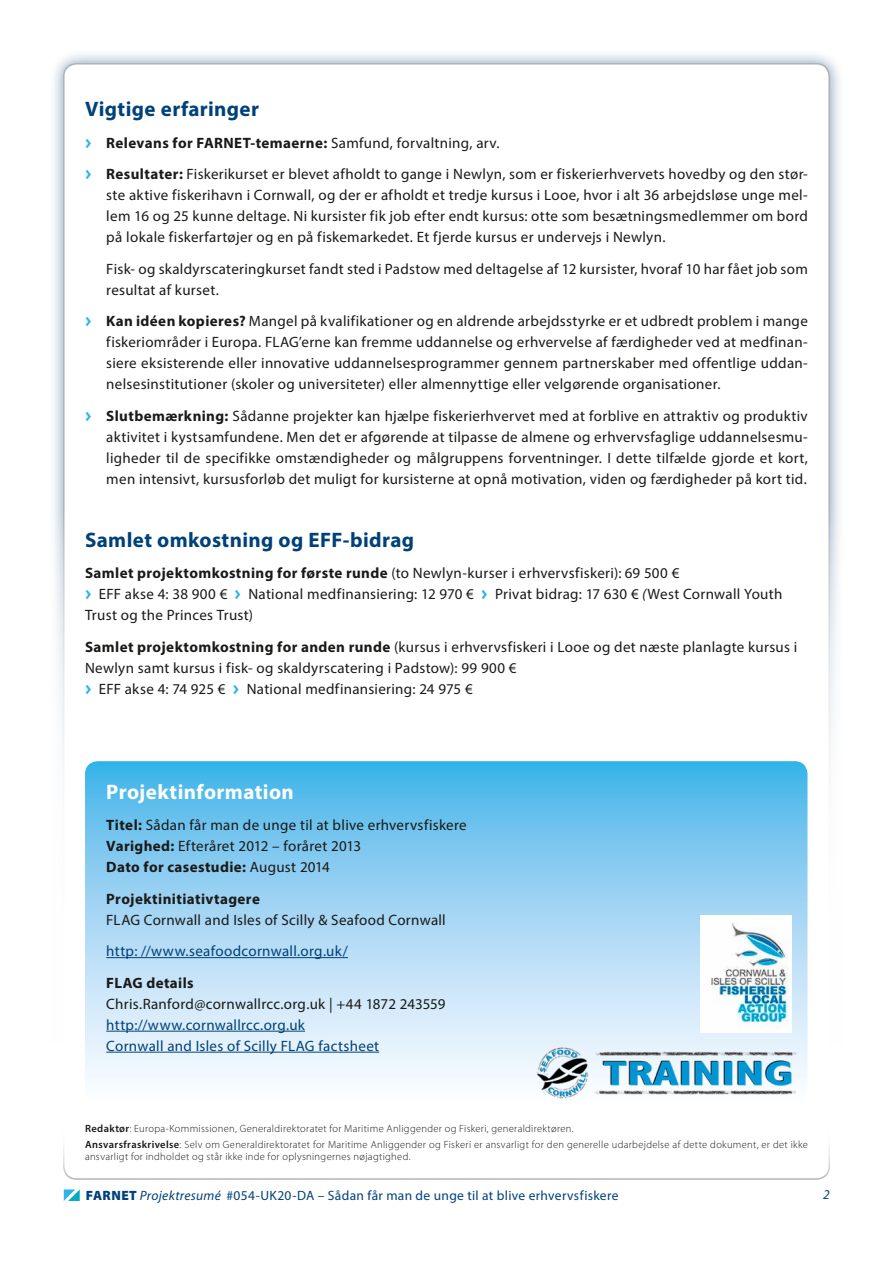
<style>
.page{position:relative;width:893px;height:1263px;background:#fff}
.page>*{position:absolute;margin:0;border:0;box-sizing:border-box;transform-origin:0 0}
.t1{font:700 21px "Myriad Pro";letter-spacing:.02em;color:#004179}
.t2{font:700 21px "Myriad Pro";letter-spacing:.02em;color:#fff}
.t3{font:15px/21px "Myriad Pro";letter-spacing:.02em;color:#1a1a18}
.t4{font:15px/21px "Myriad Pro";letter-spacing:.02em;color:#004179}
.t5{font:700 15px "Myriad Pro";letter-spacing:.025em;color:#1a1a18}
.t6{font:13.5px "Myriad Pro";letter-spacing:.025em;color:#004179}
.t7{font:italic 13.5px "Myriad Pro";color:#004179}
.t8{font:300 10.5px/16.2px "Myriad Pro";letter-spacing:.03em;color:#1a1a18}
.s1{font-family:"Meta Plus Bold Caps";color:#2db4e9}
.s2{font-weight:700}
.s3{font-style:italic}
.s4{font-weight:600}
.s5{font-weight:900}
</style>
<div class="page">
<div style="left:49px;top:49px;width:795px;height:1165px;background:#004179;opacity:.5"></div>
<div style="left:64px;top:64px;width:765px;height:1135px;background:#fff;border-radius:13px"></div>
<div style="left:0;top:510px;width:893px;height:753px;background:#fff"></div>
<svg style="left:63px;top:1147px;width:767px;height:33px"></svg>
<svg style="left:64px;top:1189px;width:16px;height:12px"></svg>
<svg style="left:85px;top:761px;width:722px;height:338px;background:#a1d6f3"></svg>
<hr style="left:106px;top:957px;width:242px;height:1px;background:#004179">
<hr style="left:106px;top:1031px;width:199px;height:1px;background:#004179">
<hr style="left:106px;top:1052px;width:273px;height:1px;background:#004179">
<img style="left:701px;top:916px;width:90px;height:116px">
<img style="left:532px;top:1046px;width:270px;height:52px">
<h1 class="t1" style="left:85px;top:95px;width:176px">Vigtige erfaringer</h1>
<p class="t3" style="left:85px;top:127px;width:724px;line-height:31.5px"><span class="s1">&gt;</span> <span class="s2">Relevans for FARNET-temaerne:</span> Samfund, forvaltning, arv.<br><span class="s1">&gt;</span> <span class="s2">Resultater:</span> Fiskerikurset er blevet afholdt to gange i Newlyn, som er fiskerierhvervets hovedby og den stør-</p>
<p class="t3" style="left:106px;top:184px;width:703px;text-align:justify">ste aktive fiskerihavn i Cornwall, og der er afholdt et tredje kursus i Looe, hvor i alt 36 arbejdsløse unge mel&shy;lem 16 og 25 kunne deltage. Ni kursister fik job efter endt kursus: otte som besætningsmedlemmer om bord på lokale fiskerfartøjer og en på fiskemarkedet. Et fjerde kursus er undervejs i Newlyn.</p>
<p class="t3" style="left:106px;top:258px;width:703px">Fisk- og skaldyrscateringkurset fandt sted i Padstow med deltagelse af 12 kursister, hvoraf 10 har fået job som resultat af kurset.</p>
<p class="t3" style="left:106px;top:310px;width:703px;text-align:justify;text-indent:-21px"><span class="s1">&gt;</span> <span class="s2">Kan idéen kopieres?</span> Mangel på kvalifikationer og en aldrende arbejdsstyrke er et udbredt problem i mange fiskeriområder i Europa. FLAG’erne kan fremme uddannelse og erhvervelse af færdigheder ved at medfinan&shy;siere eksisterende eller innovative uddannelsesprogrammer gennem partnerskaber med offentlige uddan&shy;nelsesinstitutioner (skoler og universiteter) eller almennyttige eller velgørende organisationer.</p>
<p class="t3" style="left:106px;top:405px;width:703px;text-align:justify;text-indent:-21px"><span class="s1">&gt;</span> <span class="s2">Slutbemærkning:</span> Sådanne projekter kan hjælpe fiskerierhvervet med at forblive en attraktiv og produktiv aktivitet i kystsamfundene. Men det er afgørende at tilpasse de almene og erhvervsfaglige uddannelsesmu&shy;ligheder til de specifikke omstændigheder og målgruppens forventninger. I dette tilfælde gjorde et kort, men intensivt, kursusforløb det muligt for kursisterne at opnå motivation, viden og færdigheder på kort tid.</p>
<h1 class="t1" style="left:85px;top:526px;width:330px">Samlet omkostning og EFF-bidrag</h1>
<p class="t3" style="left:85px;top:562px;width:699px"><span class="s2">Samlet projektomkostning for første runde</span> (to Newlyn-kurser i erhvervsfiskeri): 69 500 €<br><span class="s1">&gt;</span> EFF akse 4: 38 900 € <span class="s1">&gt;</span> National medfinansiering: 12 970 € <span class="s1">&gt;</span> Privat bidrag: 17 630 € <span class="s3">(</span>West Cornwall Youth<br>Trust og the Princes Trust)</p>
<p class="t3" style="left:85px;top:636px;width:714px"><span class="s2">Samlet projektomkostning for anden runde</span> (kursus i erhvervsfiskeri i Looe og det næste planlagte kursus i<br>Newlyn samt kursus i fisk- og skaldyrscatering i Padstow): 99 900 €<br><span class="s1">&gt;</span> EFF akse 4: 74 925 € <span class="s1">&gt;</span> National medfinansiering: 24 975 €</p>
<h1 class="t2" style="left:106px;top:778px;width:189px">Projektinformation</h1>
<p class="t3" style="left:106px;top:814px;width:362px"><span class="s2">Titel:</span> Sådan får man de unge til at blive erhvervsfiskere<br><span class="s2">Varighed:</span> Efteråret 2012 – foråret 2013<br><span class="s2">Dato for casestudie:</span> August 2014</p>
<p class="t5" style="left:106px;top:889px;width:155px">Projektinitiativtagere</p>
<p class="t3" style="left:106px;top:909px;width:341px">FLAG Cornwall and Isles of Scilly &amp; Seafood Cornwall</p>
<p class="t4" style="left:106px;top:940px;width:243px">http: //www.seafoodcornwall.org.uk/</p>
<p class="t5" style="left:106px;top:973px;width:89px">FLAG details</p>
<p class="t3" style="left:106px;top:993px;width:341px">Chris.Ranford@cornwallrcc.org.uk | +44 1872 243559</p>
<p class="t4" style="left:106px;top:1014px;width:274px">http://www.cornwallrcc.org.uk<br>Cornwall and Isles of Scilly FLAG factsheet</p>
<p class="t8" style="left:85px;top:1120px;width:724px"><span class="s4">Redaktør</span>: Europa-Kommissionen, Generaldirektoratet for Maritime Anliggender og Fiskeri, generaldirektøren.<br><span class="s4">Ansvarsfraskrivelse</span>: Selv om Generaldirektoratet for Maritime Anliggender og Fiskeri er ansvarligt for den generelle udarbejdelse af dette dokument, er det ikke</p>
<p class="t8" style="left:85px;top:1148px;width:327px">ansvarligt for indholdet og står ikke inde for oplysningernes nøjagtighed.</p>
<p class="t6" style="left:86px;top:1187px;width:534px"><span class="s5">FARNET</span> <span class="s3">Projektresumé</span> #054-UK20-DA – Sådan får man de unge til at blive erhvervsfiskere</p>
<p class="t7" style="left:823px;top:1186px;width:8px">2</p>
</div>
